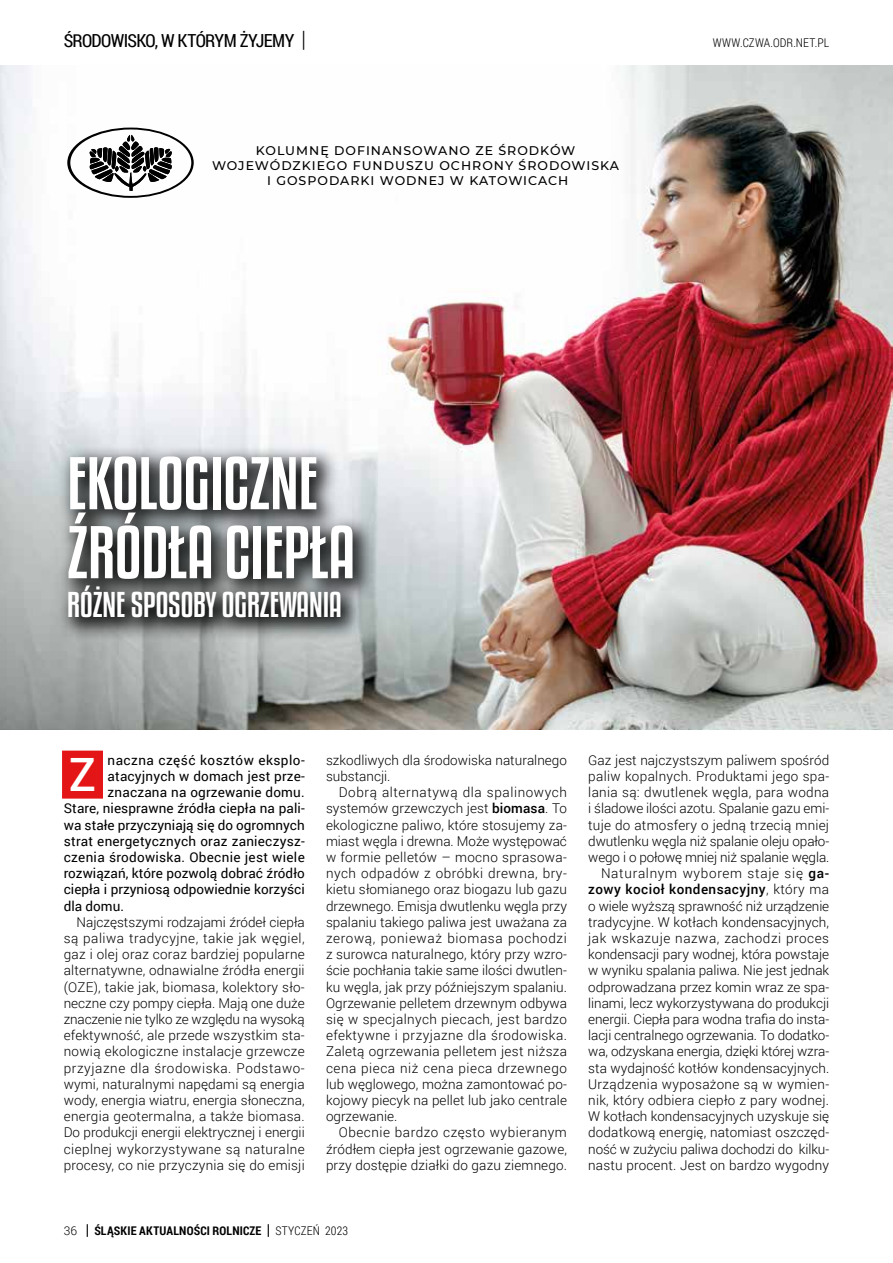
<style>
.page{position:relative;width:893px;height:1263px;background:#fff}
.page>*{position:absolute;margin:0;border:0;box-sizing:border-box;transform-origin:0 0}
.t1{font:66px/69px "Kenyan Coffee Rg";color:#fff}
.t2{font:500 45.9px "Roboto";color:#fff}
.t3{font:31.5px "Kenyan Coffee Rg";color:#fff}
.t4{font:18px "Roboto Condensed";letter-spacing:-.035em;color:#000}
.t5{font:300 13.5px/16.2px "Roboto";letter-spacing:.005em;color:#000;text-align:justify}
.t6{font:13.5px "Roboto";letter-spacing:.005em;color:#000}
.t7{font:13.5px "Roboto";letter-spacing:.03em;color:#000}
.t8{font:500 12.6px/15px "Montserrat";letter-spacing:.08em;color:#000;text-align:center}
.t9{font:700 12px "Roboto Condensed";letter-spacing:.015em;color:#000}
.t10{font:300 12px "Roboto Condensed";letter-spacing:.01em;color:#000}
.s1{font-weight:300;font-size:22.5px}
.s2{font-weight:500}
.s3{font-family:"Roboto";font-weight:300}
.s4{font-size:15px}
.s5{font-weight:300}
</style>
<div class="page">
<img style="left:0;top:66px;width:893px;height:663px">
<div style="left:62px;top:751px;width:41px;height:48px;background:#e41517"></div>
<div style="left:56px;top:445px;width:321px;height:197px;background:#000;opacity:.85"></div>
<svg style="left:67px;top:128px;width:127px;height:70px"></svg>
<h3 class="t4" style="left:64px;top:28px;width:244px">ŚRODOWISKO, W KTÓRYM ŻYJEMY <span class="s1">|</span></h3>
<p class="t10" style="left:713px;top:35px;width:118px">WWW.CZWA.ODR.NET.PL</p>
<p class="t8" style="left:212px;top:143px;width:408px">KOLUMNĘ DOFINANSOWANO ZE ŚRODKÓW<br>WOJEWÓDZKIEGO FUNDUSZU OCHRONY ŚRODOWISKA<br>I GOSPODARKI WODNEJ W KATOWICACH</p>
<h1 class="t1" style="left:67px;top:446px;width:289px">EKOLOGICZNE<br>ŹRÓDŁA CIEPŁA</h1>
<h3 class="t3" style="left:67px;top:583px;width:276px">RÓŻNE SPOSOBY OGRZEWANIA</h3>
<h2 class="t2" style="left:69px;top:742px;width:29px">Z</h2>
<p class="t7" style="left:108px;top:750px;width:199px">naczna część kosztów eksplo-</p>
<p class="t6" style="left:108px;top:767px;width:199px">atacyjnych w domach jest prze-</p>
<p class="t6" style="left:108px;top:783px;width:199px">znaczana na ogrzewanie domu.</p>
<p class="t6" style="left:64px;top:799px;width:242px">Stare, niesprawne źródła ciepła na pali-</p>
<p class="t6" style="left:64px;top:815px;width:242px">wa stałe przyczyniają się do ogromnych</p>
<p class="t6" style="left:64px;top:831px;width:243px">strat energetycznych oraz zanieczysz-</p>
<p class="t6" style="left:64px;top:848px;width:243px">czenia środowiska. Obecnie jest wiele</p>
<p class="t6" style="left:64px;top:864px;width:242px">rozwiązań, które pozwolą dobrać źródło</p>
<p class="t6" style="left:64px;top:880px;width:242px">ciepła i przyniosą odpowiednie korzyści</p>
<p class="t6" style="left:64px;top:896px;width:62px">dla domu.</p>
<p class="t5" style="left:64px;top:913px;width:243px;text-indent:13px">Najczęstszymi rodzajami źródeł ciepła są paliwa tradycyjne, takie jak węgiel, gaz i olej oraz coraz bardziej popularne alternatywne, odnawialne źródła energii (OZE), takie jak, biomasa, kolektory sło&shy;neczne czy pompy ciepła. Mają one duże znaczenie nie tylko ze względu na wysoką efektywność, ale przede wszystkim sta&shy;nowią ekologiczne instalacje grzewcze przyjazne dla środowiska. Podstawo&shy;wymi, naturalnymi napędami są energia wody, energia wiatru, energia słoneczna, energia geotermalna, a także biomasa.<br>Do produkcji energii elektrycznej i energii cieplnej wykorzystywane są naturalne procesy, co nie przyczynia się do emisji</p>
<p class="t5" style="left:326px;top:751px;width:242px">szkodliwych dla środowiska naturalnego substancji.</p>
<p class="t5" style="left:326px;top:784px;width:243px;text-indent:13px">Dobrą alternatywą dla spalinowych systemów grzewczych jest <span class="s2">biomasa</span>. To ekologiczne paliwo, które stosujemy za&shy;miast węgla i drewna. Może występować w formie pelletów – mocno sprasowa&shy;nych odpadów z obróbki drewna, bry&shy;kietu słomianego oraz biogazu lub gazu drzewnego. Emisja dwutlenku węgla przy spalaniu takiego paliwa jest uważana za zerową, ponieważ biomasa pochodzi z surowca naturalnego, który przy wzro&shy;ście pochłania takie same ilości dwutlen&shy;ku węgla, jak przy późniejszym spalaniu.<br>Ogrzewanie pelletem drzewnym odbywa się w specjalnych piecach, jest bardzo efektywne i przyjazne dla środowiska.<br>Zaletą ogrzewania pelletem jest niższa cena pieca niż cena pieca drzewnego lub węglowego, można zamontować po&shy;kojowy piecyk na pellet lub jako centrale ogrzewanie.</p>
<p class="t5" style="left:326px;top:1124px;width:242px;text-indent:13px">Obecnie bardzo często wybieranym źródłem ciepła jest ogrzewanie gazowe, przy dostępie działki do gazu ziemnego.</p>
<p class="t9" style="left:64px;top:1223px;width:286px"><span class="s3">36</span> <span class="s4">|</span> ŚLĄSKIE AKTUALNOŚCI ROLNICZE <span class="s4">|</span> <span class="s5">STYCZEŃ 2023</span></p>
<p class="t5" style="left:588px;top:751px;width:243px;text-align:right">Gaz jest najczystszym paliwem spośród paliw kopalnych. Produktami jego spa&shy;lania są: dwutlenek węgla, para wodna i śladowe ilości azotu. Spalanie gazu emi&shy;tuje do atmosfery o jedną trzecią mniej dwutlenku węgla niż spalanie oleju opało&shy;wego i o połowę mniej niż spalanie węgla.<br>Naturalnym wyborem staje się <span class="s2">ga&shy;zowy kocioł kondensacyjny</span>, który ma o wiele wyższą sprawność niż urządzenie tradycyjne. W kotłach kondensacyjnych, jak wskazuje nazwa, zachodzi proces kondensacji pary wodnej, która powstaje w wyniku spalania paliwa. Nie jest jednak odprowadzana przez komin wraz ze spa&shy;linami, lecz wykorzystywana do produkcji energii. Ciepła para wodna trafia do insta&shy;lacji centralnego ogrzewania. To dodatko&shy;wa, odzyskana energia, dzięki której wzra&shy;sta wydajność kotłów kondensacyjnych.<br>Urządzenia wyposażone są w wymien&shy;nik, który odbiera ciepło z pary wodnej.<br>W kotłach kondensacyjnych uzyskuje się dodatkową energię, natomiast oszczęd&shy;ność w zużyciu paliwa dochodzi do kilku&shy;nastu procent. Jest on bardzo wygodny</p>
</div>
